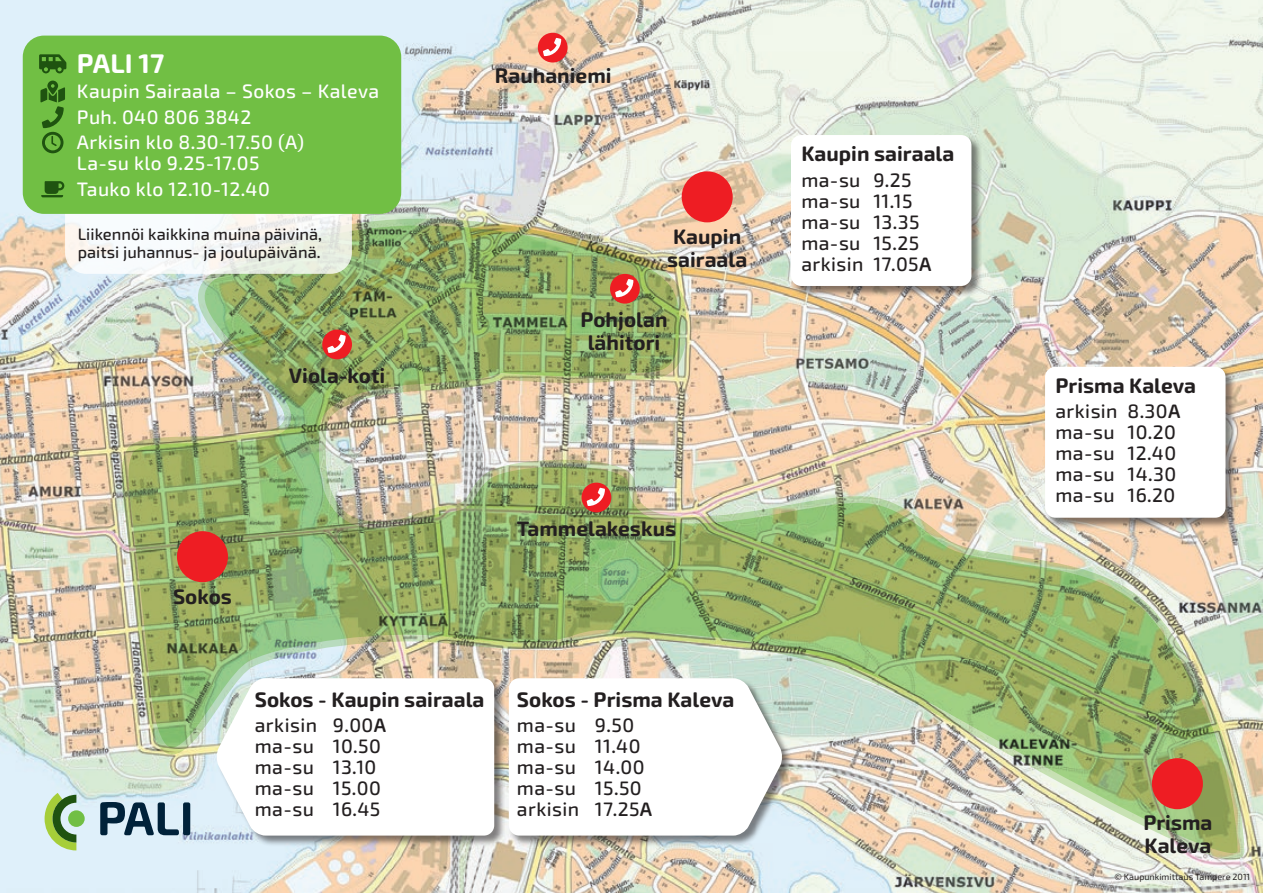
<style>
.page{position:relative;width:1263px;height:893px;background:#fff}
.page>*{position:absolute;margin:0;border:0;box-sizing:border-box;transform-origin:0 0}
.t1{font:700 27px "Exo Soft";color:#fff}
.t2{font:700 21px "Exo Soft";color:#231f20}
.t3{font:500 19.5px "Exo Soft";letter-spacing:.02em;color:#231f20}
.t4{font:500 19.5px "Exo Soft";letter-spacing:.02em;color:#fff}
.t5{font:500 16.5px/18px "Exo Soft";color:#231f20}
.t6{font:9px "Exo Soft";color:#231f20}
.s1{font-weight:600}
</style>
<div class="page">
<img style="left:0;top:0;width:1263px;height:893px">
<img style="left:120px;top:217px;width:1126px;height:644px">
<svg style="left:100px;top:802px;width:90px;height:33px;background:#6d8798"></svg>
<svg style="left:45px;top:793px;width:31px;height:57px;background:#93b676"></svg>
<div style="left:68px;top:810px;width:17px;height:17px;background:#71bf44;border-radius:50%"></div>
<div style="left:177px;top:531px;width:51px;height:51px;background:#ee1d23;border-radius:50%"></div>
<div style="left:538px;top:33px;width:30px;height:30px;background:#ee1d23;border-radius:50%"></div>
<svg style="left:543px;top:38px;width:18px;height:18px"></svg>
<div style="left:1152px;top:758px;width:51px;height:51px;background:#ee1d23;border-radius:50%"></div>
<div style="left:682px;top:171px;width:51px;height:51px;background:#ee1d23;border-radius:50%"></div>
<div style="left:322px;top:330px;width:30px;height:29px;background:#ee1d23;border-radius:50%"></div>
<svg style="left:327px;top:335px;width:19px;height:18px"></svg>
<div style="left:581px;top:483px;width:30px;height:29px;background:#ee1d23;border-radius:50%"></div>
<svg style="left:587px;top:488px;width:18px;height:18px"></svg>
<div style="left:216px;top:678px;width:289px;height:169px;background:#231f20;opacity:.55"></div>
<svg style="left:216px;top:678px;width:278px;height:158px"></svg>
<div style="left:508px;top:678px;width:285px;height:169px;background:#231f20;opacity:.55"></div>
<svg style="left:509px;top:678px;width:274px;height:158px"></svg>
<div style="left:610px;top:274px;width:30px;height:30px;background:#ee1d23;border-radius:50%"></div>
<svg style="left:615px;top:279px;width:18px;height:18px"></svg>
<div style="left:790px;top:134px;width:192px;height:163px;background:#231f20;opacity:.55"></div>
<div style="left:791px;top:135px;width:180px;height:151px;background:#fff;border-radius:10px"></div>
<div style="left:1044px;top:366px;width:192px;height:163px;background:#231f20;opacity:.55"></div>
<div style="left:1045px;top:367px;width:180px;height:151px;background:#fff;border-radius:10px"></div>
<svg style="left:65px;top:84px;width:287px;height:190px;fill:#f7f7f5"></svg>
<div style="left:23px;top:36px;width:378px;height:178px;background:#71bf44;border-radius:21px"></div>
<svg style="left:41px;top:181px;width:23px;height:16px"></svg>
<svg style="left:39px;top:54px;width:27px;height:19px"></svg>
<svg style="left:40px;top:81px;width:25px;height:72px"></svg>
<p class="t1" style="left:77px;top:47px;width:89px">PALI 17</p>
<p class="t4" style="left:77px;top:80px;width:304px">Kaupin Sairaala – Sokos – Kaleva</p>
<p class="t4" style="left:77px;top:106px;width:176px">Puh. 040 806 3842</p>
<p class="t4" style="left:77px;top:131px;width:229px">Arkisin klo 8.30-17.50 (A)</p>
<p class="t4" style="left:77px;top:152px;width:184px">La-su klo 9.25-17.05</p>
<p class="t4" style="left:77px;top:178px;width:194px">Tauko klo 12.10-12.40</p>
<p class="t5" style="left:78px;top:225px;width:246px">Liikennöi kaikkina muina päivinä, paitsi juhannus- ja joulupäivänä.</p>
<p class="t2" style="left:289px;top:363px;width:98px">Viola-koti</p>
<p class="t2" style="left:495px;top:64px;width:118px">Rauhaniemi</p>
<p class="t2" style="left:673px;top:224px;width:70px">Kaupin</p>
<p class="t2" style="left:667px;top:247px;width:82px">sairaala</p>
<p class="t2" style="left:580px;top:307px;width:89px">Pohjolan</p>
<p class="t2" style="left:588px;top:330px;width:74px">lähitori</p>
<p class="t2" style="left:173px;top:584px;width:60px">Sokos</p>
<p class="t2" style="left:517px;top:516px;width:161px">Tammelakeskus</p>
<p class="t2" style="left:255px;top:687px;width:231px">Sokos - Kaupin sairaala</p>
<p class="t3" style="left:255px;top:714px;width:133px">arkisin 9.00<span class="s1">A</span></p>
<p class="t3" style="left:255px;top:735px;width:128px">ma-su 10.50</p>
<p class="t3" style="left:255px;top:756px;width:123px">ma-su 13.10</p>
<p class="t3" style="left:255px;top:777px;width:128px">ma-su 15.00</p>
<p class="t3" style="left:255px;top:798px;width:127px">ma-su 16.45</p>
<p class="t2" style="left:517px;top:687px;width:219px">Sokos - Prisma Kaleva</p>
<p class="t3" style="left:517px;top:714px;width:119px">ma-su 9.50</p>
<p class="t3" style="left:517px;top:735px;width:125px">ma-su 11.40</p>
<p class="t3" style="left:517px;top:756px;width:129px">ma-su 14.00</p>
<p class="t3" style="left:517px;top:777px;width:126px">ma-su 15.50</p>
<p class="t3" style="left:517px;top:798px;width:137px">arkisin 17.25<span class="s1">A</span></p>
<p class="t2" style="left:801px;top:141px;width:155px">Kaupin sairaala</p>
<p class="t3" style="left:801px;top:168px;width:112px">ma-su 9.25</p>
<p class="t3" style="left:801px;top:189px;width:113px">ma-su 11.15</p>
<p class="t3" style="left:801px;top:210px;width:120px">ma-su 13.35</p>
<p class="t3" style="left:801px;top:231px;width:119px">ma-su 15.25</p>
<p class="t3" style="left:801px;top:252px;width:132px">arkisin 17.05<span class="s1">A</span></p>
<p class="t2" style="left:1055px;top:373px;width:142px">Prisma Kaleva</p>
<p class="t3" style="left:1055px;top:400px;width:127px">arkisin 8.30<span class="s1">A</span></p>
<p class="t3" style="left:1055px;top:421px;width:122px">ma-su 10.20</p>
<p class="t3" style="left:1055px;top:442px;width:122px">ma-su 12.40</p>
<p class="t3" style="left:1055px;top:463px;width:122px">ma-su 14.30</p>
<p class="t3" style="left:1055px;top:484px;width:121px">ma-su 16.20</p>
<p class="t2" style="left:1143px;top:810px;width:71px">Prisma</p>
<p class="t2" style="left:1144px;top:833px;width:68px">Kaleva</p>
<p class="t6" style="left:1114px;top:872px;width:137px">© Kaupunkimittaus Tampere 2011</p>
</div>
